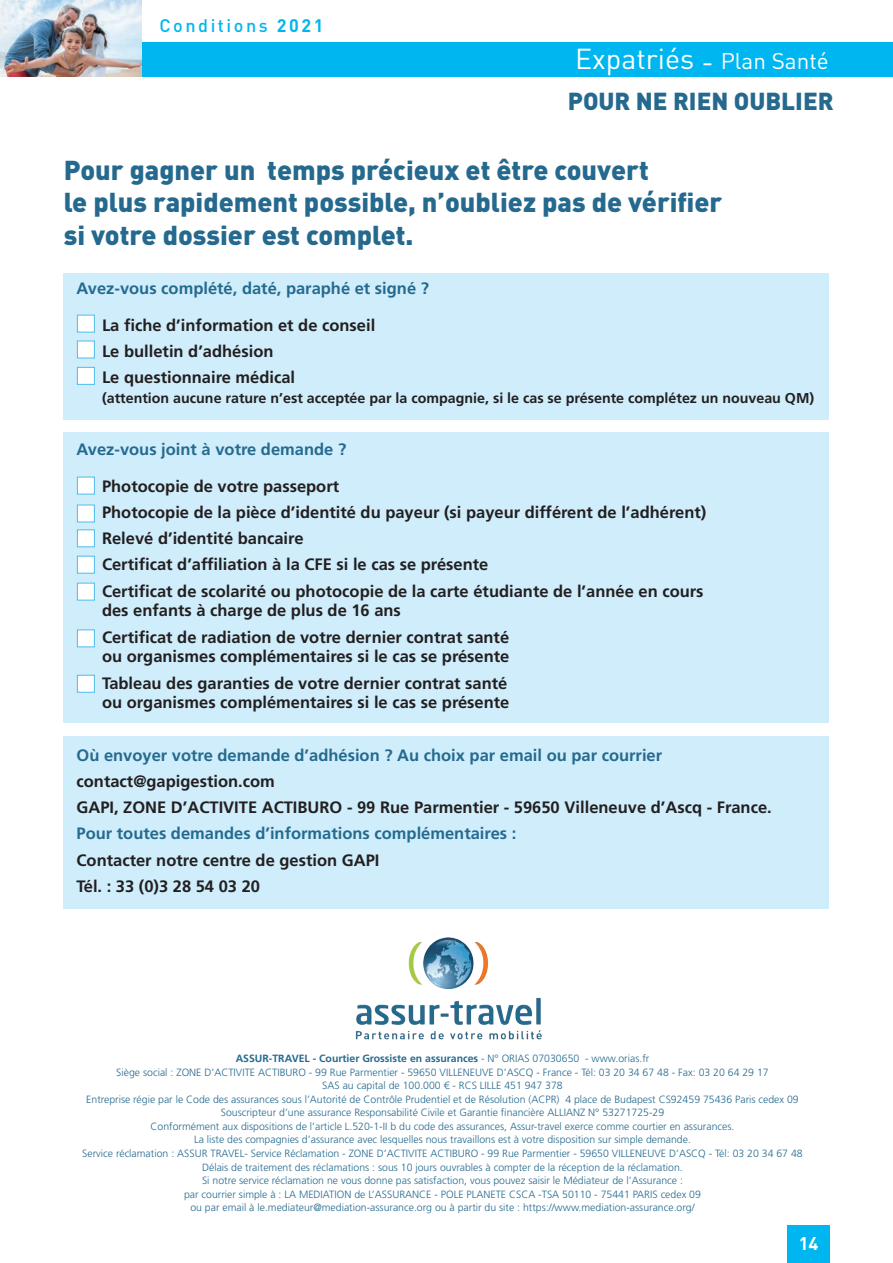
<style>
.page{position:relative;width:893px;height:1263px;background:#fff}
.page>*{position:absolute;margin:0;border:0;box-sizing:border-box;transform-origin:0 0}
.t1{font:28.5px "DIN";color:#fff}
.t2{font:900 27px/32.4px "DIN";color:#256a8e}
.t3{font:900 24.3px "DIN";color:#256a8e}
.t4{font:700 18.15px "DIN";color:#fff}
.t5{font:500 18px "DIN";letter-spacing:.14em;color:#00b6f0}
.t6{font:700 16.5px/26.2px "Frutiger LT Std";color:#231f20}
.t7{font:700 16.5px "Frutiger LT Std";color:#256a8e}
.t8{font:700 14.25px "Frutiger LT Std";color:#231f20}
.t9{font:300 10.5px/13.5px "Frutiger LT Std";color:#256a8e;text-align:center}
.s1{font-weight:700}
.s2{font-size:22.5px}
</style>
<div class="page">
<div style="left:64px;top:273px;width:765px;height:146px;background:#cfedfb"></div>
<div style="left:64px;top:432px;width:765px;height:291px;background:#cfedfb"></div>
<div style="left:64px;top:736px;width:765px;height:173px;background:#cfedfb"></div>
<div style="left:77px;top:315px;width:18px;height:17px;background:#fff;border:1px solid #4fbdec"></div>
<div style="left:77px;top:341px;width:18px;height:17px;background:#fff;border:1px solid #4fbdec"></div>
<div style="left:77px;top:367px;width:18px;height:18px;background:#fff;border:1px solid #4fbdec"></div>
<div style="left:77px;top:477px;width:18px;height:17px;background:#fff;border:1px solid #4fbdec"></div>
<div style="left:77px;top:505px;width:18px;height:17px;background:#fff;border:1px solid #4fbdec"></div>
<div style="left:77px;top:529px;width:18px;height:18px;background:#fff;border:1px solid #4fbdec"></div>
<div style="left:77px;top:556px;width:18px;height:17px;background:#fff;border:1px solid #4fbdec"></div>
<div style="left:77px;top:583px;width:18px;height:17px;background:#fff;border:1px solid #4fbdec"></div>
<div style="left:77px;top:629px;width:18px;height:18px;background:#fff;border:1px solid #4fbdec"></div>
<div style="left:77px;top:675px;width:18px;height:18px;background:#fff;border:1px solid #4fbdec"></div>
<img style="left:355px;top:937px;width:187px;height:103px">
<div style="left:0;top:43px;width:893px;height:34px;background:#00b6f0"></div>
<div style="left:787px;top:1225px;width:42px;height:38px;background:#00b6f0"></div>
<img style="left:0;top:0;width:141px;height:77px">
<h3 class="t5" style="left:159px;top:14px;width:166px">Conditions <span class="s1">2021</span></h3>
<h1 class="t1" style="left:575px;top:41px;width:255px">Expatriés - <span class="s2">Plan Santé</span></h1>
<h3 class="t3" style="left:568px;top:85px;width:267px">POUR NE RIEN OUBLIER</h3>
<h2 class="t2" style="left:64px;top:153px;width:660px">Pour gagner un temps précieux et être couvert<br>le plus rapidement possible, n’oubliez pas de vérifier si votre dossier est complet.</h2>
<h3 class="t7" style="left:77px;top:278px;width:354px">Avez-vous complété, daté, paraphé et signé ?</h3>
<h3 class="t6" style="left:102px;top:312px;width:275px">La fiche d’information et de conseil<br>Le bulletin d’adhésion<br>Le questionnaire médical</h3>
<h3 class="t8" style="left:102px;top:389px;width:714px">(attention aucune rature n’est acceptée par la compagnie, si le cas se présente complétez un nouveau QM)</h3>
<h3 class="t7" style="left:77px;top:440px;width:271px">Avez-vous joint à votre demande ?</h3>
<p class="t6" style="left:102px;top:473px;width:606px">Photocopie de votre passeport<br>Photocopie de la pièce d’identité du payeur (si payeur différent de l’adhérent)<br>Relevé d’identité bancaire<br>Certificat d’affiliation à la CFE si le cas se présente<br>Certificat de scolarité ou photocopie de la carte étudiante de l’année en cours</p>
<h3 class="t6" style="left:102px;top:598px;width:409px">des enfants à charge de plus de 16 ans<br>Certificat de radiation de votre dernier contrat santé</h3>
<h3 class="t6" style="left:102px;top:644px;width:409px">ou organismes complémentaires si le cas se présente<br>Tableau des garanties de votre dernier contrat santé</h3>
<h3 class="t6" style="left:102px;top:690px;width:409px">ou organismes complémentaires si le cas se présente</h3>
<h3 class="t7" style="left:77px;top:745px;width:587px">Où envoyer votre demande d’adhésion ? Au choix par email ou par courrier</h3>
<h3 class="t6" style="left:77px;top:768px;width:697px">contact@gapigestion.com<br>GAPI, ZONE D’ACTIVITE ACTIBURO - 99 Rue Parmentier - 59650 Villeneuve d’Ascq - France.</h3>
<h3 class="t7" style="left:77px;top:824px;width:441px">Pour toutes demandes d’informations complémentaires :</h3>
<h3 class="t6" style="left:77px;top:847px;width:304px">Contacter notre centre de gestion GAPI<br>Tél. : 33 (0)3 28 54 03 20</h3>
<p class="t9" style="left:82px;top:1052px;width:722px"><span class="s1">ASSUR-TRAVEL - Courtier Grossiste en assurances</span> - N° ORIAS 07030650 - www.orias.fr<br>Siège social : ZONE D’ACTIVITE ACTIBURO - 99 Rue Parmentier - 59650 VILLENEUVE D’ASCQ - France - Tél: 03 20 34 67 48 - Fax: 03 20 64 29 17<br>SAS au capital de 100.000 € - RCS LILLE 451 947 378<br>Entreprise régie par le Code des assurances sous l’Autorité de Contrôle Prudentiel et de Résolution (ACPR) 4 place de Budapest CS92459 75436 Paris cedex 09<br>Souscripteur d’une assurance Responsabilité Civile et Garantie financière ALLIANZ N° 53271725-29<br>Conformément aux dispositions de l’article L.520-1-II b du code des assurances, Assur-travel exerce comme courtier en assurances.<br>La liste des compagnies d’assurance avec lesquelles nous travaillons est à votre disposition sur simple demande.<br>Service réclamation : ASSUR TRAVEL- Service Réclamation - ZONE D’ACTIVITE ACTIBURO - 99 Rue Parmentier - 59650 VILLENEUVE D’ASCQ - Tél: 03 20 34 67 48<br>Délais de traitement des réclamations : sous 10 jours ouvrables à compter de la réception de la réclamation.<br>Si notre service réclamation ne vous donne pas satisfaction, vous pouvez saisir le Médiateur de l’Assurance :<br>par courrier simple à : LA MEDIATION de L’ASSURANCE - POLE PLANETE CSCA -TSA 50110 - 75441 PARIS cedex 09<br>ou par email à le.mediateur@mediation-assurance.org ou à partir du site : https://www.mediation-assurance.org/</p>
<h3 class="t4" style="left:799px;top:1231px;width:21px">14</h3>
</div>
